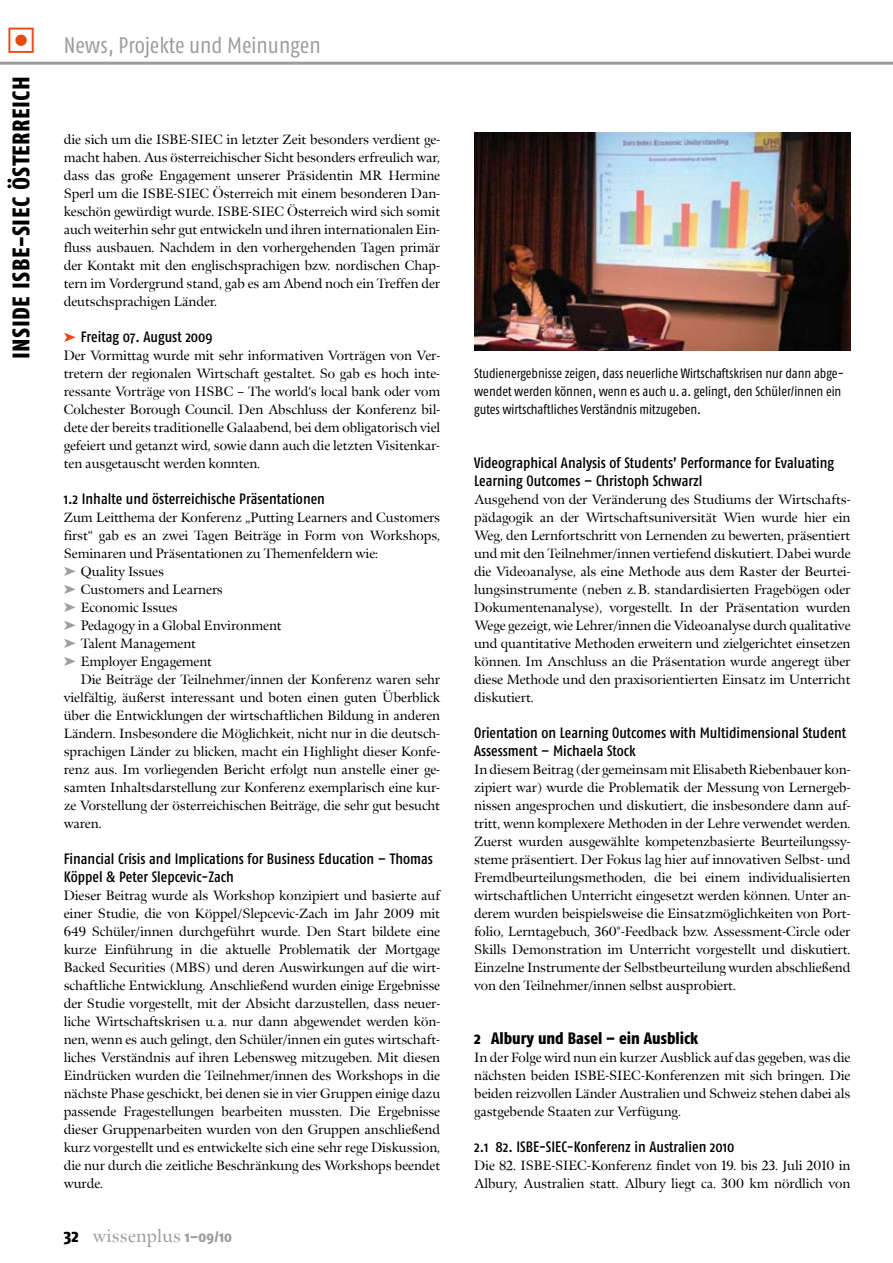
<style>
.page{position:relative;width:893px;height:1263px;background:#fff}
.page>*{position:absolute;margin:0;border:0;box-sizing:border-box;transform-origin:0 0}
.t1{font:24px "Fago Co Exb Caps";letter-spacing:.015em;color:#000}
.t2{font:22.5px "Fago Co";color:#9c9d9f}
.t3{font:18px "Meno";letter-spacing:.015em;color:#9c9d9f}
.t4{font:16.5px "Fago Co Exb";color:#000}
.t5{font:15px/18px "Fago Co Med";color:#000}
.t6{font:13.5px/18px "Meno";color:#000;text-align:justify}
.t7{font:13.5px/18px "Fago Co";color:#000}
.s1{font-family:"Button Bonus Square Positive";font-size:31.5px;color:#e74914}
.s2{color:#e74914}
.s3{color:#9c9d9f}
.s4{font-family:"Fago Co Exb";color:#000}
.s5{font-family:"Fago Co Exb";font-size:15px}
</style>
<div class="page">
<hr style="left:0;top:62px;width:893px;height:3px;background:#9c9d9f">
<img style="left:474px;top:133px;width:376px;height:217px">
<h2 class="t2" style="left:6px;top:32px;width:317px"><span class="s1">&gt;</span> News, Projekte und Meinungen</h2>
<h1 class="t1" style="left:7px;top:359px;width:284px;rotate:-90deg">Inside ISBE-SIEC Österreich</h1>
<p class="t6" style="left:64px;top:131px;width:378px">die sich um die ISBE-SIEC in letzter Zeit besonders verdient ge&shy;macht haben. Aus österreichischer Sicht besonders erfreulich war, dass das große Engagement unserer Präsidentin MR Hermine Sperl um die ISBE-SIEC Österreich mit einem besonderen Dan&shy;keschön gewürdigt wurde. ISBE-SIEC Österreich wird sich somit auch weiterhin sehr gut entwickeln und ihren internationalen Ein&shy;fluss ausbauen. Nachdem in den vorhergehenden Tagen primär der Kontakt mit den englischsprachigen bzw. nordischen Chap&shy;tern im Vordergrund stand, gab es am Abend noch ein Treffen der deutschsprachigen Länder.</p>
<p class="t5" style="left:64px;top:328px;width:150px"><span class="s2">➤</span> Freitag 07. August 2009</p>
<p class="t6" style="left:64px;top:347px;width:378px">Der Vormittag wurde mit sehr informativen Vorträgen von Ver&shy;tretern der regionalen Wirtschaft gestaltet. So gab es hoch inte&shy;ressante Vorträge von HSBC – The world‘s local bank oder vom Colchester Borough Council. Den Abschluss der Konferenz bil&shy;dete der bereits traditionelle Galaabend, bei dem obligatorisch viel gefeiert und getanzt wird, sowie dann auch die letzten Visitenkar&shy;ten ausgetauscht werden konnten.</p>
<p class="t5" style="left:64px;top:490px;width:263px">1.2 Inhalte und österreichische Präsentationen</p>
<p class="t6" style="left:64px;top:509px;width:378px;text-align:left">Zum Leitthema der Konferenz „Putting Learners and Customers first“ gab es an zwei Tagen Beiträge in Form von Workshops, Seminaren und Präsentationen zu Themenfeldern wie:<br><span class="s3">➤</span> Quality Issues<br><span class="s3">➤</span> Customers and Learners<br><span class="s3">➤</span> Economic Issues<br><span class="s3">➤</span> Pedagogy in a Global Environment<br><span class="s3">➤</span> Talent Management<br><span class="s3">➤</span> Employer Engagement</p>
<p class="t6" style="left:64px;top:670px;width:378px;text-indent:17px">Die Beiträge der Teilnehmer/innen der Konferenz waren sehr vielfältig, äußerst interessant und boten einen guten Überblick über die Entwicklungen der wirtschaftlichen Bildung in anderen Ländern. Insbesondere die Möglichkeit, nicht nur in die deutsch&shy;sprachigen Länder zu blicken, macht ein Highlight dieser Konfe&shy;renz aus. Im vorliegenden Bericht erfolgt nun anstelle einer ge&shy;samten Inhaltsdarstellung zur Konferenz exemplarisch eine kur&shy;ze Vorstellung der österreichischen Beiträge, die sehr gut besucht waren.</p>
<p class="t5" style="left:64px;top:850px;width:371px">Financial Crisis and Implications for Business Education – Thomas<br>Köppel &amp; Peter Slepcevic-Zach</p>
<p class="t6" style="left:64px;top:887px;width:378px">Dieser Beitrag wurde als Workshop konzipiert und basierte auf einer Studie, die von Köppel/Slepcevic-Zach im Jahr 2009 mit 649 Schüler/innen durchgeführt wurde. Den Start bildete eine kurze Einführung in die aktuelle Problematik der Mortgage Backed Securities (MBS) und deren Auswirkungen auf die wirt&shy;schaftliche Entwicklung. Anschließend wurden einige Ergebnisse der Studie vorgestellt, mit der Absicht darzustellen, dass neuer&shy;liche Wirtschaftskrisen u. a. nur dann abgewendet werden kön&shy;nen, wenn es auch gelingt, den Schüler/innen ein gutes wirtschaft&shy;liches Verständnis auf ihren Lebensweg mitzugeben. Mit diesen Eindrücken wurden die Teilnehmer/innen des Workshops in die nächste Phase geschickt, bei denen sie in vier Gruppen einige dazu passende Fragestellungen bearbeiten mussten. Die Ergebnisse dieser Gruppenarbeiten wurden von den Gruppen anschließend kurz vorgestellt und es entwickelte sich eine sehr rege Diskussion, die nur durch die zeitliche Beschränkung des Workshops beendet wurde.</p>
<h3 class="t3" style="left:64px;top:1225px;width:170px"><span class="s4">32</span> wissenplus <span class="s5">1–09/10</span></h3>
<p class="t7" style="left:474px;top:364px;width:371px">Studienergebnisse zeigen, dass neuerliche Wirtschaftskrisen nur dann abge&shy;wendet werden können, wenn es auch u. a. gelingt, den Schüler/innen ein gutes wirtschaftliches Verständnis mitzugeben.</p>
<p class="t5" style="left:474px;top:454px;width:362px">Videographical Analysis of Students’ Performance for Evaluating<br>Learning Outcomes – Christoph Schwarzl</p>
<p class="t6" style="left:474px;top:491px;width:378px">Ausgehend von der Veränderung des Studiums der Wirtschafts&shy;pädagogik an der Wirtschaftsuniversität Wien wurde hier ein Weg, den Lernfortschritt von Lernenden zu bewerten, präsentiert und mit den Teilnehmer/innen vertiefend diskutiert. Dabei wurde die Videoanalyse, als eine Methode aus dem Raster der Beurtei&shy;lungsinstrumente (neben z.B. standardisierten Fragebögen oder Dokumentenanalyse), vorgestellt. In der Präsentation wurden Wege gezeigt, wie Lehrer/innen die Videoanalyse durch qualitative und quantitative Methoden erweitern und zielgerichtet einsetzen können. Im Anschluss an die Präsentation wurde angeregt über diese Methode und den praxisorientierten Einsatz im Unterricht diskutiert.</p>
<p class="t5" style="left:474px;top:724px;width:374px">Orientation on Learning Outcomes with Multidimensional Student<br>Assessment – Michaela Stock</p>
<p class="t6" style="left:474px;top:761px;width:378px">In diesem Beitrag (der gemeinsam mit Elisabeth Riebenbauer kon&shy;zipiert war) wurde die Problematik der Messung von Lernergeb&shy;nissen angesprochen und diskutiert, die insbesondere dann auf&shy;tritt, wenn komplexere Methoden in der Lehre verwendet werden.<br>Zuerst wurden ausgewählte kompetenzbasierte Beurteilungssy&shy;steme präsentiert. Der Fokus lag hier auf innovativen Selbst- und Fremdbeurteilungsmethoden, die bei einem individualisierten wirtschaftlichen Unterricht eingesetzt werden können. Unter an&shy;derem wurden beispielsweise die Einsatzmöglichkeiten von Port&shy;folio, Lerntagebuch, 360°-Feedback bzw. Assessment-Circle oder Skills Demonstration im Unterricht vorgestellt und diskutiert.<br>Einzelne Instrumente der Selbstbeurteilung wurden abschließend von den Teilnehmer/innen selbst ausprobiert.</p>
<p class="t4" style="left:474px;top:1028px;width:226px">2 Albury und Basel – ein Ausblick</p>
<p class="t6" style="left:474px;top:1049px;width:378px">In der Folge wird nun ein kurzer Ausblick auf das gegeben, was die nächsten beiden ISBE-SIEC-Konferenzen mit sich bringen. Die beiden reizvollen Länder Australien und Schweiz stehen dabei als gastgebende Staaten zur Verfügung.</p>
<p class="t5" style="left:474px;top:1138px;width:262px">2.1 82. ISBE-SIEC-Konferenz in Australien 2010</p>
<p class="t6" style="left:474px;top:1157px;width:378px">Die 82. ISBE-SIEC-Konferenz findet von 19. bis 23. Juli 2010 in<br>Albury, Australien statt. Albury liegt ca. 300 km nördlich von</p>
</div>
